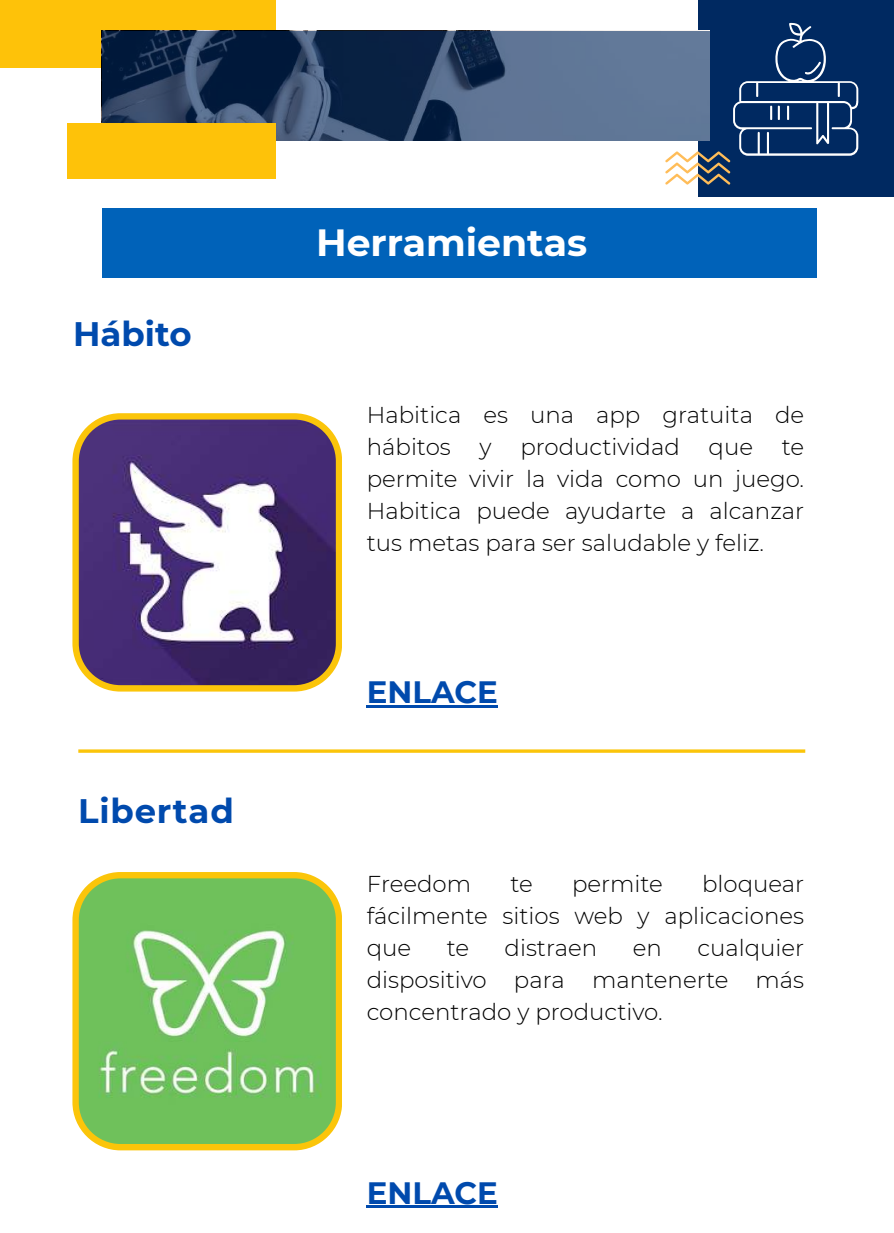
<style>
.page{position:relative;width:894px;height:1233px;background:#fff}
.page>*{position:absolute;margin:0;border:0;box-sizing:border-box;transform-origin:0 0}
.t1{font:700 37.8px "Montserrat";color:#fff}
.t2{font:700 33.9px "Montserrat";letter-spacing:.025em;color:#004aad}
.t3{font:700 30.9px "Montserrat";color:#004aad}
.t4{font:300 22.95px/32.1px "Montserrat";color:#000;text-align:justify}
</style>
<div class="page">
<div style="left:697px;top:0;width:196px;height:197px;background:#002961"></div>
<div style="left:0;top:0;width:276px;height:68px;background:#fec209"></div>
<svg style="left:102px;top:31px;width:563px;height:109px"></svg>
<div style="left:67px;top:124px;width:209px;height:55px;background:#fec209"></div>
<svg style="left:665px;top:23px;width:193px;height:162px"></svg>
<div style="left:102px;top:209px;width:714px;height:69px;background:#0062b9"></div>
<svg style="left:78px;top:749px;width:727px;height:4px"></svg>
<svg style="left:72px;top:872px;width:270px;height:278px;fill:#6fc15b"></svg>
<svg style="left:72px;top:413px;width:270px;height:279px"></svg>
<hr style="left:366px;top:705px;width:132px;height:3px;background:#004aad">
<hr style="left:366px;top:1206px;width:132px;height:2px;background:#004aad">
<h2 class="t2" style="left:73px;top:313px;width:120px">Hábito</h2>
<h2 class="t2" style="left:78px;top:790px;width:157px">Libertad</h2>
<h1 class="t1" style="left:316px;top:220px;width:272px">Herramientas</h1>
<p class="t4" style="left:366px;top:399px;width:439px">Habitica es una app gratuita de hábitos</p>
<p class="t4" style="left:479px;top:431px;width:14px">y</p>
<p class="t4" style="left:520px;top:431px;width:161px">productividad</p>
<p class="t4" style="left:708px;top:431px;width:46px">que</p>
<p class="t4" style="left:366px;top:431px;width:439px;text-indent:415px">te permite vivir la vida como un juego.<br>Habitica puede ayudarte a alcanzar tus metas para ser saludable y feliz.</p>
<h3 class="t3" style="left:366px;top:673px;width:133px">ENLACE</h3>
<p class="t4" style="left:366px;top:867px;width:439px;text-indent:335px">bloquear fácilmente sitios web y aplicaciones que</p>
<p class="t4" style="left:366px;top:867px;width:106px">Freedom</p>
<p class="t4" style="left:510px;top:867px;width:24px">te</p>
<p class="t4" style="left:572px;top:867px;width:92px">permite</p>
<p class="t4" style="left:366px;top:931px;width:439px;text-indent:330px">cualquier dispositivo para mantenerte más concentrado y productivo.</p>
<p class="t4" style="left:446px;top:931px;width:24px">te</p>
<p class="t4" style="left:504px;top:931px;width:94px">distraen</p>
<p class="t4" style="left:632px;top:931px;width:31px">en</p>
<h3 class="t3" style="left:366px;top:1174px;width:133px">ENLACE</h3>
</div>
